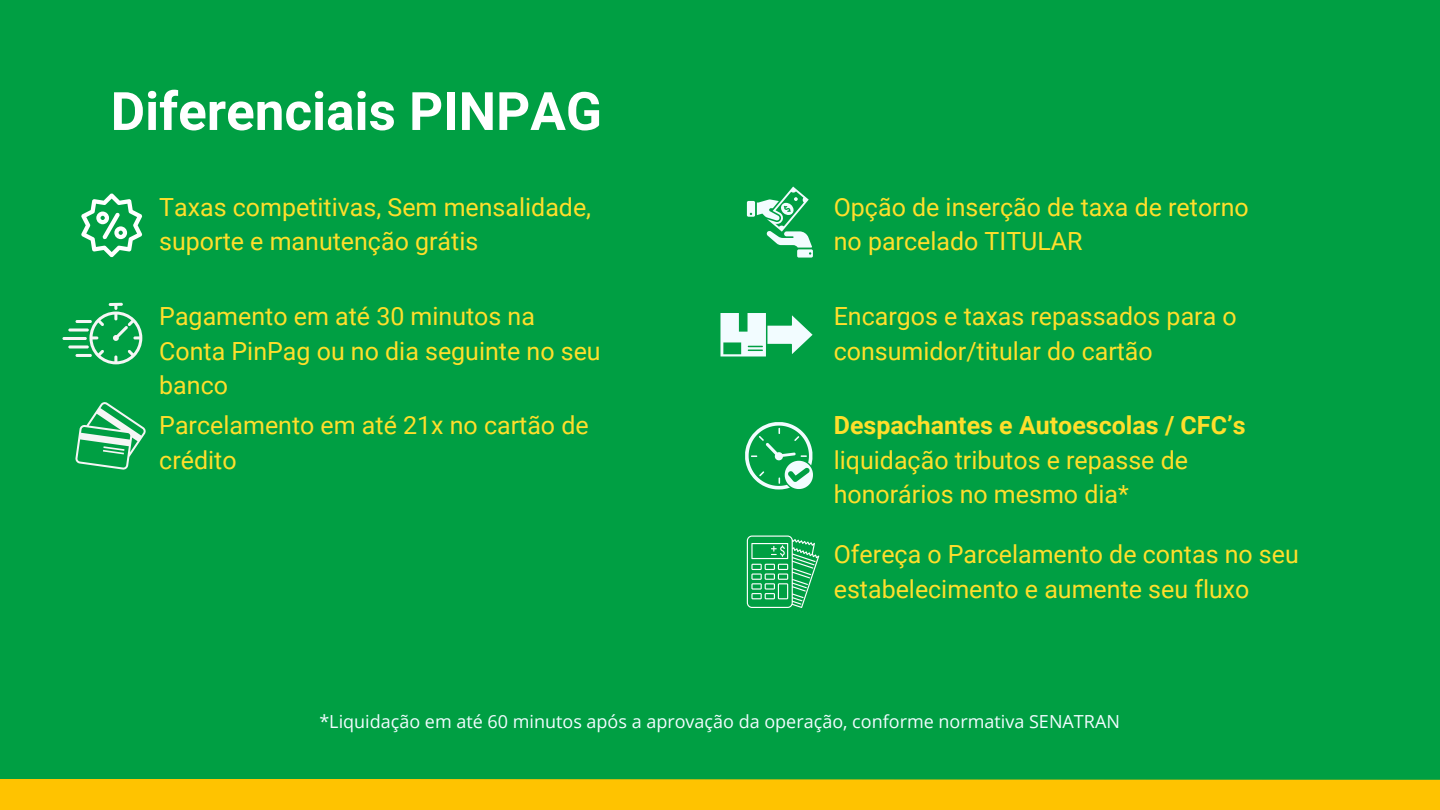
<style>
.page{position:relative;width:1440px;height:810px;background:#fff}
.page>*{position:absolute;margin:0;border:0;box-sizing:border-box;transform-origin:0 0}
.t1{font:700 53px "Roboto";color:#fff}
.t2{font:25px/34.5px "Roboto";color:#ffdf2b}
.t3{font:18px "Open Sans";color:#f2fcff}
.s1{font-weight:700}
</style>
<div class="page">
<div style="left:0;top:0;width:1440px;height:779px;background:#009f43"></div>
<div style="left:0;top:779px;width:1440px;height:31px;background:#ffc300"></div>
<svg style="left:81px;top:193px;width:61px;height:64px"></svg>
<hr style="left:62px;top:337px;width:25px;height:3px;background:#f6f6f5;border-radius:2px">
<svg style="left:68px;top:328px;width:21px;height:4px"></svg>
<hr style="left:76px;top:320px;width:16px;height:3px;background:#f6f6f5;border-radius:2px">
<hr style="left:68px;top:345px;width:21px;height:3px;background:#f6f6f5;border-radius:2px">
<hr style="left:76px;top:354px;width:16px;height:3px;background:#f6f6f5;border-radius:2px">
<svg style="left:89px;top:303px;width:53px;height:61px"></svg>
<svg style="left:75px;top:401px;width:71px;height:69px"></svg>
<svg style="left:747px;top:187px;width:66px;height:71px"></svg>
<svg style="left:720px;top:313px;width:93px;height:43px"></svg>
<svg style="left:745px;top:422px;width:68px;height:68px"></svg>
<svg style="left:747px;top:536px;width:72px;height:72px;background:#37b36b"></svg>
<p class="t1" style="left:111px;top:81px;width:493px">Diferenciais PINPAG</p>
<p class="t2" style="left:159px;top:190px;width:433px">Taxas competitivas, Sem mensalidade, suporte e manutenção grátis</p>
<p class="t2" style="left:159px;top:299px;width:443px">Pagamento em até 30 minutos na<br>Conta PinPag ou no dia seguinte no seu banco</p>
<h2 class="t2" style="left:159px;top:408px;width:431px">Parcelamento em até 21x no cartão de crédito</h2>
<p class="t2" style="left:834px;top:190px;width:417px">Opção de inserção de taxa de retorno no parcelado TITULAR</p>
<p class="t2" style="left:834px;top:299px;width:404px">Encargos e taxas repassados para o consumidor/titular do cartão</p>
<h5 class="t2" style="left:834px;top:408px;width:413px"><span class="s1">Despachantes e Autoescolas / CFC’s </span>liquidação tributos e repasse de honorários no mesmo dia*</h5>
<h5 class="t2" style="left:834px;top:537px;width:467px">Ofereça o Parcelamento de contas no seu estabelecimento e aumente seu fluxo</h5>
<p class="t3" style="left:319px;top:708px;width:802px">*Liquidação em até 60 minutos após a aprovação da operação, conforme normativa SENATRAN</p>
</div>
